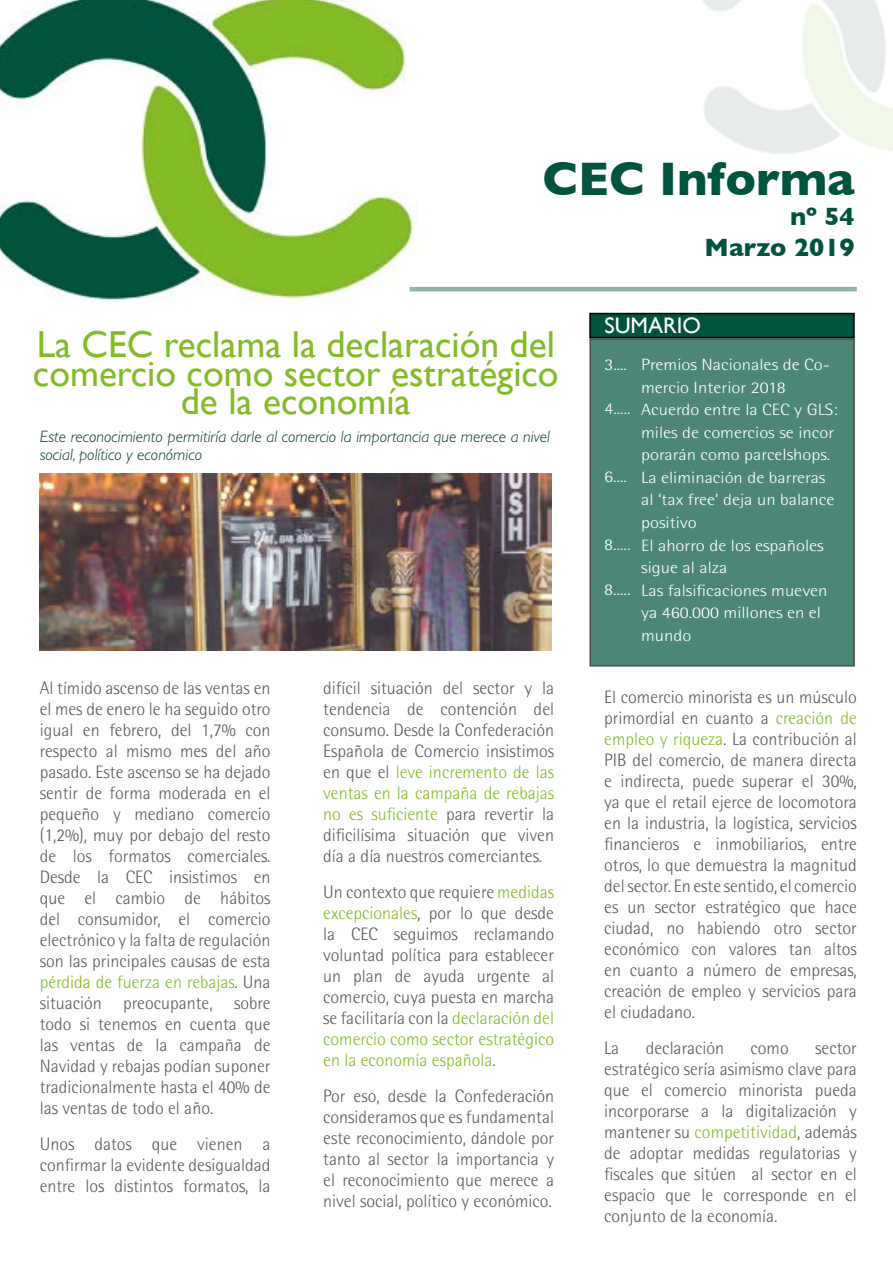
<style>
.page{position:relative;width:893px;height:1263px;background:#fff}
.page>*{position:absolute;margin:0;border:0;box-sizing:border-box;transform-origin:0 0}
.t1{font:700 48px "Gill Sans";color:#00533d}
.t2{font:37.5px/28.5px "Gill Sans";color:#83bb26;text-align:center}
.t3{font:700 25.5px/30.6px "Gill Sans";color:#00533d;text-align:right}
.t4{font:22.5px "Gill Sans";color:#fffefc}
.t5{font:300 18px/21px "Rotis Semi Sans Std";color:#595959;text-align:justify}
.t6{font:italic 300 16.5px/18.1px "Gill Sans Std";color:#00342a}
.t7{font:300 16.35px/22.5px "Rotis Semi Sans Std";color:#fff;scale:1.14 1}
.s1{color:#83bb26}
</style>
<div class="page">
<img style="left:0;top:0;width:429px;height:302px">
<img style="left:702px;top:0;width:191px;height:153px">
<hr style="left:410px;top:287px;width:447px;height:4px;background:#8fb3aa">
<div style="left:590px;top:339px;width:264px;height:327px;background:#4d8677"></div>
<div style="left:590px;top:313px;width:264px;height:25px;background:#00533d"></div>
<div style="left:589px;top:313px;width:266px;height:25px;border:2px solid #000"></div>
<img style="left:40px;top:473px;width:512px;height:177px">
<h1 class="t1" style="left:542px;top:140px;width:314px">CEC Informa</h1>
<h3 class="t3" style="left:705px;top:201px;width:152px">nº 54<br>Marzo 2019</h3>
<h2 class="t2" style="left:33px;top:330px;width:527px">La CEC reclama la declaración del comercio como sector estratégico de la economía</h2>
<p class="t6" style="left:40px;top:427px;width:512px">Este reconocimiento permitiría darle al comercio la importancia que merece a nivel social, político y económico</p>
<p class="t5" style="left:40px;top:677px;width:232px">Al tímido ascenso de las ventas en el mes de enero le ha seguido otro igual en febrero, del 1,7% con respecto al mismo mes del año pasado. Este ascenso se ha dejado sentir de forma moderada en el pequeño y mediano comercio (1,2%), muy por debajo del resto de los formatos comerciales.<br>Desde la CEC insistimos en que el cambio de hábitos del consumidor, el comercio electrónico y la falta de regulación son las principales causas de esta <span class="s1">pérdida de fuerza en rebajas</span>. Una situación preocupante, sobre todo si tenemos en cuenta que las ventas de la campaña de Navidad y rebajas podían suponer tradicionalmente hasta el 40% de las ventas de todo el año.</p>
<p class="t5" style="left:40px;top:1133px;width:232px">Unos datos que vienen a confirmar la evidente desigualdad entre los distintos formatos, la</p>
<p class="t5" style="left:323px;top:677px;width:232px">difícil situación del sector y la tendencia de contención del consumo. Desde la Confederación Española de Comercio insistimos en que el <span class="s1">leve incremento de las ventas en la campaña de rebajas no es suficiente</span> para revertir la dificilísima situación que viven día a día nuestros comerciantes.</p>
<p class="t5" style="left:323px;top:882px;width:232px">Un contexto que requiere <span class="s1">medidas excepcionales</span>, por lo que desde la CEC seguimos reclamando voluntad política para establecer un plan de ayuda urgente al comercio, cuya puesta en marcha se facilitaría con la <span class="s1">declaración del comercio como sector estratégico en la economía española</span>.</p>
<p class="t5" style="left:323px;top:1086px;width:232px">Por eso, desde la Confederación consideramos que es fundamental este reconocimiento, dándole por tanto al sector la importancia y el reconocimiento que merece a nivel social, político y económico.</p>
<p class="t4" style="left:604px;top:312px;width:98px">SUMARIO</p>
<p class="t7" style="left:604px;top:353px;width:21px">3....</p>
<p class="t7" style="left:641px;top:354px;width:174px">Premios Nacionales de Co&shy;mercio Interior 2018<br>Acuerdo entre la CEC y GLS: miles de comercios se incor porarán como parcelshops.<br>La eliminación de barreras al ‘tax free’ deja un balance positivo<br>El ahorro de los españoles sigue al alza<br>Las falsificaciones mueven ya 460.000 millones en el mundo</p>
<p class="t7" style="left:604px;top:398px;width:24px">4.....</p>
<p class="t7" style="left:604px;top:466px;width:21px">6....</p>
<p class="t7" style="left:604px;top:533px;width:24px">8.....</p>
<p class="t7" style="left:604px;top:578px;width:24px">8.....</p>
<p class="t5" style="left:604px;top:686px;width:254px">El comercio minorista es un músculo primordial en cuanto a <span class="s1">creación de empleo y riqueza</span>. La contribución al PIB del comercio, de manera directa e indirecta, puede superar el 30%, ya que el retail ejerce de locomotora en la industria, la logística, servicios financieros e inmobiliarios, entre otros, lo que demuestra la magnitud del sector. En este sentido, el comercio es un sector estratégico que hace ciudad, no habiendo otro sector económico con valores tan altos en cuanto a número de empresas, creación de empleo y servicios para el ciudadano.</p>
<p class="t5" style="left:604px;top:1037px;width:17px">La</p>
<p class="t5" style="left:646px;top:1037px;width:80px">declaración</p>
<p class="t5" style="left:751px;top:1037px;width:40px">como</p>
<p class="t5" style="left:604px;top:1037px;width:254px;text-indent:211px">sector estratégico sería asimismo clave para que el comercio minorista pueda incorporarse a la digitalización y mantener su <span class="s1">competitividad</span>, además de adoptar medidas regulatorias y fiscales que sitúen al sector en el espacio que le corresponde en el conjunto de la economía.</p>
</div>
